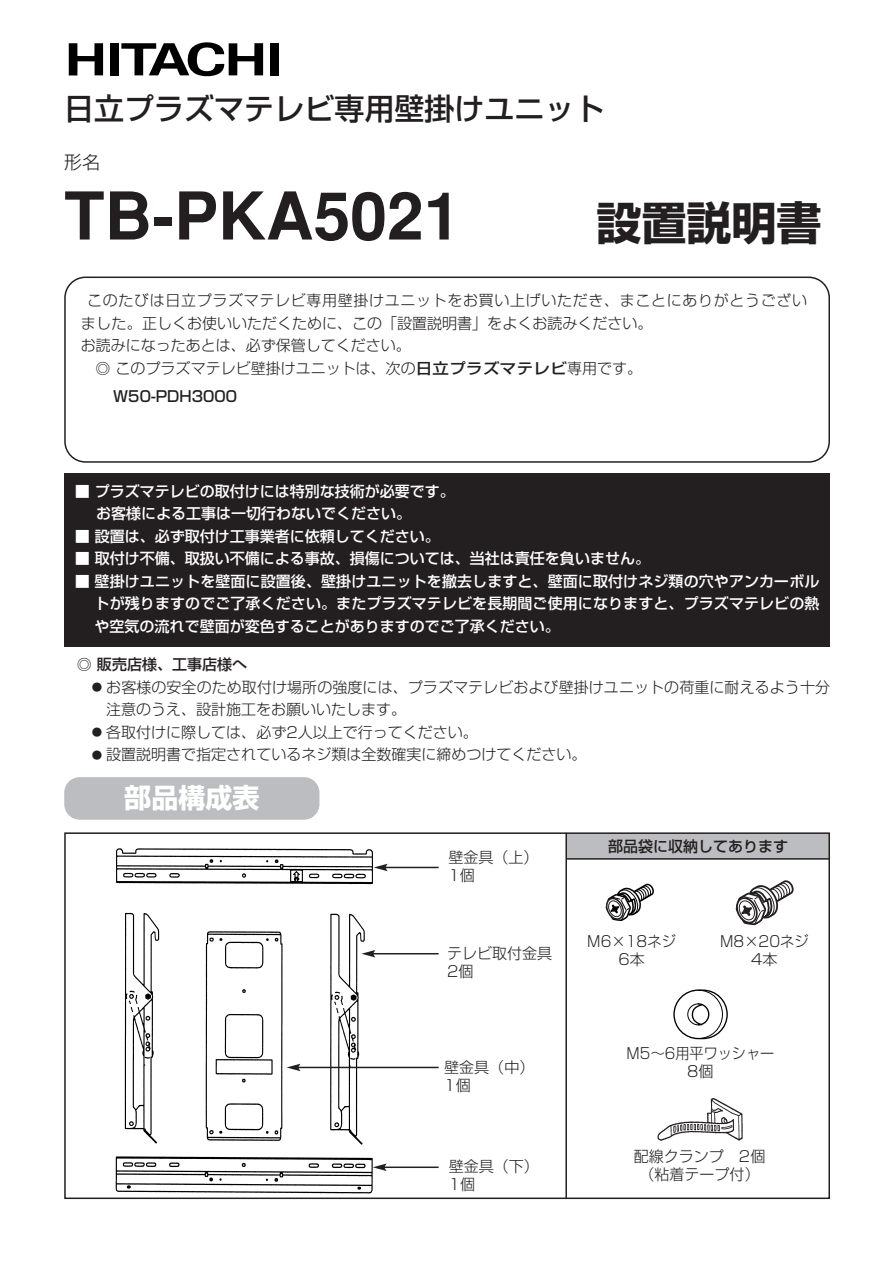
<style>
.page{position:relative;width:893px;height:1263px;background:#fff}
.page>*{position:absolute;margin:0;border:0;box-sizing:border-box;transform-origin:0 0}
.t1{font:700 66px "Helvetica";color:#231f20}
.t2{font:700 45px "Shin Go";color:#231f20}
.t3{font:500 30px "Shin Go";color:#231f20}
.t4{font:700 27px "Shin Go";color:#fff}
.t5{font:300 18px "Shin Go";color:#231f20}
.t6{font:300 15px/18px "Shin Go";color:#231f20}
.t7{font:500 15px/22.5px "Shin Go";color:#fff}
.t8{font:300 15px "Shin Go";letter-spacing:.045em;color:#231f20}
.t9{font:500 15px "Shin Go";color:#231f20}
.t10{font:300 15px/18px "Shin Go";color:#231f20;text-align:center;scale:.95 1}
.t11{font:300 15px/18px "Shin Go";color:#231f20;text-align:center;scale:.94 1}
.s1{font-weight:500}
.s2{font-size:10.5px}
</style>
<div class="page">
<div style="left:270px;top:43px;width:8px;height:32px;background:#000"></div>
<svg style="left:69px;top:43px;width:34px;height:32px"></svg>
<div style="left:110px;top:43px;width:9px;height:32px;background:#000"></div>
<svg style="left:121px;top:43px;width:142px;height:34px"></svg>
<svg style="left:64px;top:277px;width:766px;height:186px"></svg>
<div style="left:64px;top:473px;width:766px;height:174px;background:#231f20"></div>
<div style="left:64px;top:777px;width:255px;height:43px;background:#bcbdc0;border-radius:16px"></div>
<svg style="left:605px;top:883px;width:49px;height:38px"></svg>
<div style="left:566px;top:833px;width:264px;height:26px;background:#bcbdc0"></div>
<img style="left:115px;top:848px;width:259px;height:346px">
<div style="left:673px;top:990px;width:54px;height:49px;border:1px solid #000;border-radius:24px"></div>
<svg style="left:687px;top:990px;width:36px;height:49px"></svg>
<hr style="left:566px;top:858px;width:264px;height:2px;background:#231f20">
<img style="left:657px;top:1098px;width:86px;height:43px">
<hr style="left:565px;top:833px;width:2px;height:366px;background:#231f20">
<svg style="left:735px;top:880px;width:58px;height:45px"></svg>
<div style="left:64px;top:832px;width:766px;height:367px;border:2px solid #231f20"></div>
<hr style="left:385px;top:867px;width:53px;height:1px;background:#231f20">
<svg style="left:374px;top:864px;width:13px;height:7px"></svg>
<hr style="left:298px;top:1067px;width:140px;height:1px;background:#231f20">
<svg style="left:286px;top:1064px;width:14px;height:7px"></svg>
<hr style="left:384px;top:1167px;width:54px;height:1px;background:#231f20">
<svg style="left:373px;top:1164px;width:13px;height:7px"></svg>
<hr style="left:373px;top:953px;width:65px;height:1px;background:#231f20">
<svg style="left:361px;top:950px;width:14px;height:7px"></svg>
<h3 class="t3" style="left:64px;top:97px;width:541px">日立プラズマテレビ専用壁掛けユニット</h3>
<p class="t5" style="left:64px;top:155px;width:37px">形名</p>
<h1 class="t1" style="left:64px;top:192px;width:398px">TB-PKA5021</h1>
<h2 class="t2" style="left:596px;top:206px;width:226px">設置説明書</h2>
<p class="t8" style="left:87px;top:295px;width:721px">このたびは日立プラズマテレビ専用壁掛けユニットをお買い上げいただき、まことにありがとうござい</p>
<p class="t6" style="left:81px;top:316px;width:573px">ました。正しくお使いいただくために、この「設置説明書」をよくお読みください。</p>
<p class="t6" style="left:81px;top:338px;width:332px">お読みになったあとは、必ず保管してください。</p>
<p class="t6" style="left:96px;top:361px;width:548px">◎ このプラズマテレビ壁掛けユニットは、次の<span class="s1">日立プラズマテレビ</span>専用です。</p>
<p class="t9" style="left:113px;top:391px;width:125px">W50-PDH3000</p>
<p class="t7" style="left:96px;top:482px;width:360px;text-indent:-21px">■ プラズマテレビの取付けには特別な技術が必要です。お客様による工事は一切行わないでください。</p>
<p class="t7" style="left:75px;top:527px;width:366px">■ 設置は、必ず取付け工事業者に依頼してください。</p>
<p class="t7" style="left:75px;top:549px;width:576px">■ 取付け不備、取扱い不備による事故、損傷については、当社は責任を負いません。</p>
<p class="t7" style="left:95px;top:572px;width:726px;text-align:justify;text-indent:-20px">■ 壁掛けユニットを壁面に設置後、壁掛けユニットを撤去しますと、壁面に取付けネジ類の穴やアンカーボルトが残りますのでご了承ください。またプラズマテレビを長期間ご使用になりますと、プラズマテレビの熱や空気の流れで壁面が変色することがありますのでご了承ください。</p>
<p class="t9" style="left:77px;top:659px;width:171px">◎ 販売店様、工事店様へ</p>
<p class="t6" style="left:106px;top:678px;width:725px;line-height:22.5px;text-indent:-14px"><span class="s2">●</span> お客様の安全のため取付け場所の強度には、プラズマテレビおよび壁掛けユニットの荷重に耐えるよう十分注意のうえ、設計施工をお願いいたします。</p>
<p class="t6" style="left:92px;top:725px;width:387px"><span class="s2">●</span> 各取付けに際しては、必ず2人以上で行ってください。</p>
<p class="t6" style="left:92px;top:748px;width:496px"><span class="s2">●</span> 設置説明書で指定されているネジ類は全数確実に締めつけてください。</p>
<h3 class="t4" style="left:124px;top:788px;width:136px">部品構成表</h3>
<p class="t9" style="left:608px;top:840px;width:181px">部品袋に収納してあります</p>
<p class="t6" style="left:448px;top:850px;width:91px">壁金具（上）<br>1個</p>
<p class="t6" style="left:447px;top:946px;width:106px">テレビ取付金具<br>2個</p>
<p class="t6" style="left:444px;top:1060px;width:91px">壁金具（中）<br>1個</p>
<p class="t6" style="left:449px;top:1159px;width:91px">壁金具（下）<br>1個</p>
<p class="t10" style="left:587px;top:935px;width:95px">M6×18ネジ<br>6本</p>
<p class="t10" style="left:720px;top:934px;width:95px">M8×20ネジ<br>4本</p>
<p class="t11" style="left:626px;top:1046px;width:158px">M5～6用平ワッシャー<br>8個</p>
<p class="t6" style="left:634px;top:1150px;width:133px;text-align:center">配線クランプ　2個（粘着テープ付）</p>
</div>
